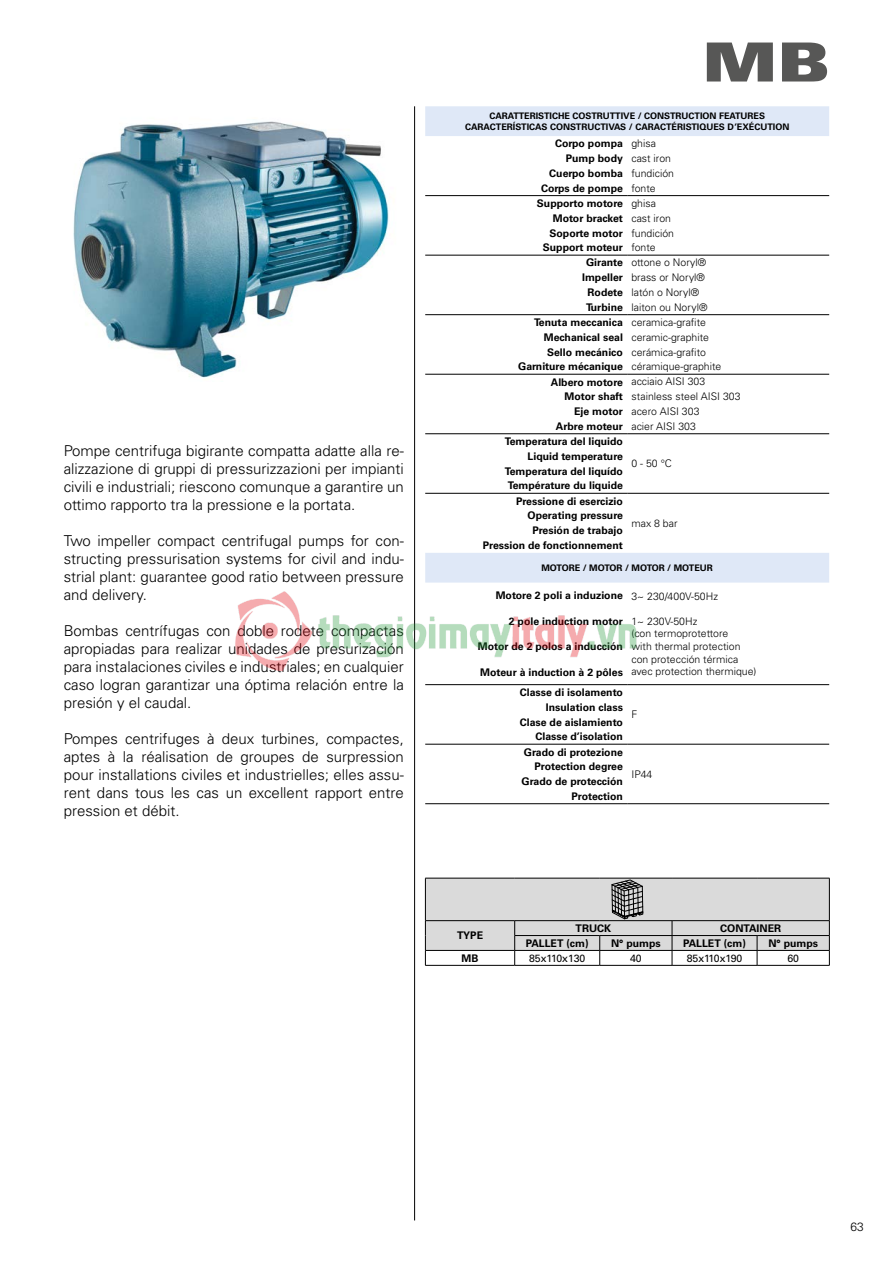
<style>
.page{position:relative;width:893px;height:1263px;background:#fff}
.page>*{position:absolute;margin:0;border:0;box-sizing:border-box;transform-origin:0 0}
.t1{font:54px "Univers LT Std X Black Ex";color:#575756}
.t2{font:300 15px/18px "Univers LT Std";color:#000;text-align:justify}
.t3{font:300 12px "Univers LT Std";color:#000}
.t4{font:700 10.5px/14.9px "Univers LT Std";color:#000;text-align:right}
.t5{font:300 10.5px/12.6px "Univers LT Std";color:#000}
.t6{font:10.5px "Univers LT Std";color:#000}
.t7{font:700 9px/10.8px "Univers LT Std";color:#000;text-align:center}
.s1{font-weight:300}
.s2{font-weight:700}
</style>
<div class="page">
<img style="left:73px;top:121px;width:316px;height:257px">
<svg style="left:425px;top:106px;width:404px;height:477px"></svg>
<hr style="left:627px;top:803px;width:202px;height:1px;background:#000">
<hr style="left:425px;top:195px;width:202px;height:1px;background:#000">
<hr style="left:627px;top:255px;width:202px;height:1px;background:#000">
<hr style="left:425px;top:255px;width:202px;height:1px;background:#000">
<hr style="left:425px;top:314px;width:202px;height:1px;background:#000">
<hr style="left:627px;top:314px;width:202px;height:1px;background:#000">
<hr style="left:425px;top:374px;width:202px;height:1px;background:#000">
<hr style="left:627px;top:374px;width:202px;height:1px;background:#000">
<hr style="left:425px;top:433px;width:202px;height:1px;background:#000">
<hr style="left:627px;top:433px;width:202px;height:1px;background:#000">
<hr style="left:425px;top:493px;width:202px;height:1px;background:#000">
<hr style="left:627px;top:493px;width:202px;height:1px;background:#000">
<hr style="left:425px;top:684px;width:202px;height:1px;background:#000">
<hr style="left:627px;top:684px;width:202px;height:1px;background:#000">
<hr style="left:425px;top:744px;width:202px;height:1px;background:#000">
<hr style="left:627px;top:744px;width:202px;height:1px;background:#000">
<hr style="left:425px;top:803px;width:202px;height:1px;background:#000">
<hr style="left:627px;top:195px;width:202px;height:1px;background:#000">
<hr style="left:414px;top:106px;width:1px;height:1114px;background:#000">
<hr style="left:425px;top:965px;width:90px;height:1px;background:#000">
<hr style="left:515px;top:965px;width:85px;height:1px;background:#000">
<hr style="left:600px;top:965px;width:72px;height:1px;background:#000">
<hr style="left:672px;top:965px;width:85px;height:1px;background:#000">
<hr style="left:757px;top:965px;width:72px;height:1px;background:#000">
<svg style="left:425px;top:878px;width:405px;height:87px;background:#d1d1d1"></svg>
<img style="left:235px;top:584px;width:402px;height:94px">
<p class="t2" style="left:64px;top:441px;width:342px">Pompe centrifuga bigirante compatta adatte alla re&shy;alizzazione di gruppi di pressurizzazioni per impianti civili e industriali; riescono comunque a garantire un ottimo rapporto tra la pressione e la portata.</p>
<p class="t2" style="left:64px;top:531px;width:342px">Two impeller compact centrifugal pumps for con&shy;structing pressurisation systems for civil and indu&shy;strial plant: guarantee good ratio between pressure and delivery.</p>
<p class="t2" style="left:64px;top:621px;width:342px">Bombas centrífugas con doble rodete compactas apropiadas para realizar unidades de presurización para instalaciones civiles e industriales; en cualquier caso logran garantizar una óptima relación entre la presión y el caudal.</p>
<p class="t2" style="left:64px;top:729px;width:342px">Pompes centrifuges à deux turbines, compactes, aptes à la réalisation de groupes de surpression pour installations civiles et industrielles; elles assu&shy;rent dans tous les cas un excellent rapport entre pression et débit.</p>
<h1 class="t1" style="left:702px;top:30px;width:128px">MB</h1>
<p class="t7" style="left:465px;top:111px;width:326px">CARATTERISTICHE COSTRUTTIVE / CONSTRUCTION FEATURES<br>CARACTERÍSTICAS CONSTRUCTIVAS / CARACTÉRISTIQUES D’EXÉCUTION</p>
<p class="t4" style="left:555px;top:136px;width:102px">Corpo pompa <span class="s1">ghisa</span></p>
<p class="t4" style="left:566px;top:151px;width:107px">Pump body <span class="s1">cast iron</span></p>
<p class="t4" style="left:549px;top:166px;width:126px">Cuerpo bomba <span class="s1">fundición</span></p>
<p class="t4" style="left:541px;top:181px;width:116px">Corps de pompe <span class="s1">fonte</span></p>
<p class="t4" style="left:537px;top:196px;width:120px">Supporto motore <span class="s1">ghisa</span></p>
<p class="t4" style="left:553px;top:211px;width:120px">Motor bracket <span class="s1">cast iron</span></p>
<p class="t4" style="left:549px;top:226px;width:126px">Soporte motor <span class="s1">fundición</span></p>
<p class="t4" style="left:543px;top:240px;width:114px">Support moteur <span class="s1">fonte</span></p>
<p class="t5" style="left:586px;top:256px;width:122px"><span class="s2">Girante</span> ottone o Noryl®</p>
<p class="t5" style="left:582px;top:271px;width:124px"><span class="s2">Impeller</span> brass or Noryl®</p>
<p class="t5" style="left:588px;top:286px;width:113px"><span class="s2">Rodete</span> latón o Noryl®</p>
<p class="t5" style="left:586px;top:301px;width:123px"><span class="s2">Turbine</span> laiton ou Noryl®</p>
<p class="t5" style="left:534px;top:316px;width:174px"><span class="s2">Tenuta meccanica</span> ceramica-grafite</p>
<p class="t5" style="left:544px;top:331px;width:167px"><span class="s2">Mechanical seal</span> ceramic-graphite</p>
<p class="t5" style="left:547px;top:346px;width:161px"><span class="s2">Sello mecánico</span> cerámica-grafito</p>
<p class="t4" style="left:518px;top:359px;width:205px">Garniture mécanique <span class="s1">céramique-graphite</span></p>
<p class="t5" style="left:551px;top:375px;width:156px"><span class="s2">Albero motore</span> acciaio AISI 303</p>
<p class="t5" style="left:564px;top:390px;width:178px"><span class="s2">Motor shaft</span> stainless steel AISI 303</p>
<p class="t5" style="left:574px;top:405px;width:127px"><span class="s2">Eje motor</span> acero AISI 303</p>
<p class="t5" style="left:556px;top:420px;width:142px"><span class="s2">Arbre moteur</span> acier AISI 303</p>
<p class="t4" style="left:505px;top:434px;width:120px">Temperatura del liquido</p>
<p class="t5" style="left:631px;top:457px;width:42px">0 - 50 °C</p>
<p class="t4" style="left:505px;top:449px;width:120px">Liquid temperature<br>Temperatura del liquído<br>Température du liquide<br>Pressione di esercizio</p>
<p class="t4" style="left:483px;top:508px;width:142px">Operating pressure<br>Presión de trabajo<br>Pression de fonctionnement</p>
<p class="t7" style="left:541px;top:562px;width:173px">MOTORE / MOTOR / MOTOR / MOTEUR</p>
<p class="t4" style="left:496px;top:588px;width:224px">Motore 2 poli a induzione <span class="s1">3~ 230/400V-50Hz</span></p>
<p class="t5" style="left:631px;top:615px;width:127px">1~ 230V-50Hz<br>(con termoprotettore<br>with thermal protection con protección térmica avec protection thermique)</p>
<p class="t5" style="left:631px;top:517px;width:48px">max 8 bar</p>
<p class="t4" style="left:509px;top:614px;width:116px">2 pole induction motor</p>
<p class="t4" style="left:478px;top:639px;width:147px">Motor de 2 polos a inducción</p>
<p class="t4" style="left:480px;top:662px;width:144px;line-height:20.4px">Moteur à induction à 2 pôles<br>Classe di isolamento</p>
<p class="t4" style="left:520px;top:700px;width:105px">Insulation class<br>Clase de aislamiento<br>Classe d’isolation<br>Grado di protezione</p>
<p class="t4" style="left:521px;top:759px;width:103px">Protection degree<br>Grado de protección<br>Protection</p>
<p class="t5" style="left:631px;top:708px;width:7px">F</p>
<p class="t5" style="left:631px;top:768px;width:23px">IP44</p>
<p class="t4" style="left:457px;top:928px;width:28px">TYPE</p>
<p class="t4" style="left:576px;top:921px;width:37px">TRUCK</p>
<p class="t4" style="left:720px;top:921px;width:62px">CONTAINER</p>
<p class="t4" style="left:526px;top:936px;width:64px">PALLET (cm)</p>
<p class="t4" style="left:611px;top:936px;width:51px">N° pumps</p>
<p class="t4" style="left:683px;top:936px;width:64px">PALLET (cm)</p>
<p class="t4" style="left:768px;top:936px;width:51px">N° pumps</p>
<p class="t4" style="left:462px;top:951px;width:18px">MB</p>
<p class="t6" style="left:529px;top:952px;width:58px">85x110x130</p>
<p class="t6" style="left:630px;top:952px;width:13px">40</p>
<p class="t6" style="left:687px;top:952px;width:57px">85x110x190</p>
<p class="t6" style="left:787px;top:952px;width:13px">60</p>
<p class="t3" style="left:850px;top:1220px;width:15px">63</p>
</div>
